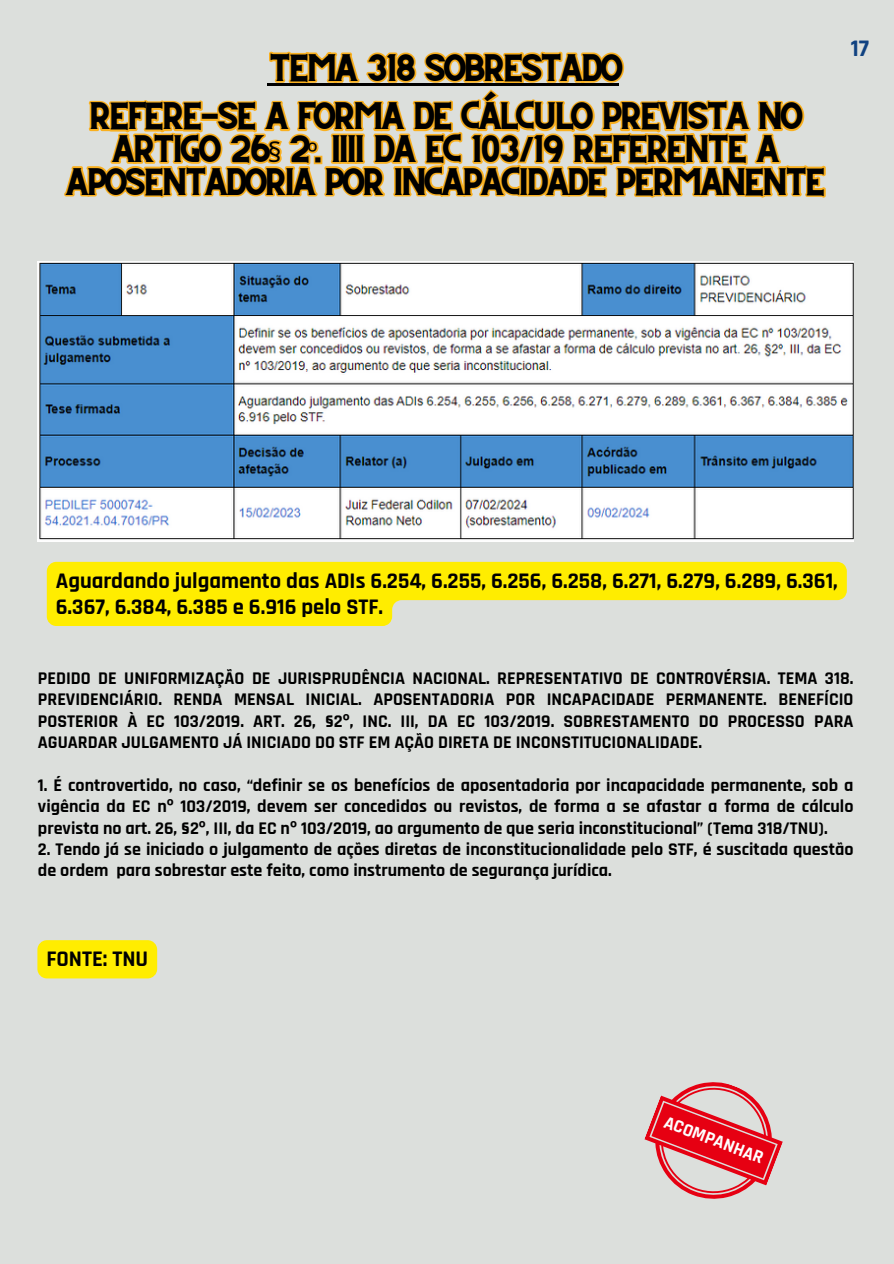
<style>
.page{position:relative;width:894px;height:1264px;background:#fff}
.page>*{position:absolute;margin:0;border:0;box-sizing:border-box;transform-origin:0 0}
.t1{font:27px/48.3px "CS Gordon Vintage";letter-spacing:-.2em;color:#000;text-align:center}
.t2{font:700 24px "Rajdhani";color:#104281}
.t3{font:700 22.5px/25.8px "Rajdhani";color:#000}
.t4{font:700 18.3px "Rajdhani";color:#fefefe}
.t5{font:700 18px/21.3px "Rajdhani";color:#000;text-align:justify}
.s1{font-family:"Noto Sans"}
</style>
<div class="page">
<div style="left:0;top:0;width:893px;height:1263px;background:#dcdfdc"></div>
<img style="left:38px;top:261px;width:814px;height:280px">
<svg style="left:312px;top:261px;width:470px;height:42px"></svg>
<svg style="left:64px;top:51px;width:762px;height:147px"></svg>
<hr style="left:267px;top:83px;width:351px;height:3px;background:#000">
<svg style="left:47px;top:562px;width:799px;height:64px;fill:#ffed00"></svg>
<svg style="left:644px;top:1082px;width:139px;height:117px"></svg>
<div style="left:37px;top:940px;width:120px;height:38px;background:#ffed00;border-radius:10px"></div>
<h1 class="t1" style="left:87px;top:48px;width:718px">TEMA 318 SOBRESTADO<br>REFERE-SE A FORMA DE CÁLCULO PREVISTA NO</h1>
<h1 class="t1" style="left:64px;top:136px;width:764px;line-height:32.7px">ARTIGO 26<span class="s1">§</span> 2<span class="s1">º</span>. IIII DA EC 103/19 REFERENTE A<br>APOSENTADORIA POR INCAPACIDADE PERMANENTE</h1>
<h2 class="t2" style="left:850px;top:34px;width:20px">17</h2>
<p class="t3" style="left:56px;top:568px;width:783px">Aguardando julgamento das ADIs 6.254, 6.255, 6.256, 6.258, 6.271, 6.279, 6.289, 6.361,<br>6.367, 6.384, 6.385 e 6.916 pelo STF.</p>
<p class="t5" style="left:38px;top:668px;width:816px">PEDIDO DE UNIFORMIZAÇÃO DE JURISPRUDÊNCIA NACIONAL. REPRESENTATIVO DE CONTROVÉRSIA. TEMA 318.<br>PREVIDENCIÁRIO. RENDA MENSAL INICIAL. APOSENTADORIA POR INCAPACIDADE PERMANENTE. BENEFÍCIO POSTERIOR À EC 103/2019. ART. 26, §2<span class="s1">º</span>, INC. III, DA EC 103/2019. SOBRESTAMENTO DO PROCESSO PARA AGUARDAR JULGAMENTO JÁ INICIADO DO STF EM AÇÃO DIRETA DE INCONSTITUCIONALIDADE.</p>
<p class="t5" style="left:38px;top:774px;width:816px">1. É controvertido, no caso, “definir se os benefícios de aposentadoria por incapacidade permanente, sob a vigência da EC n<span class="s1">º</span> 103/2019, devem ser concedidos ou revistos, de forma a se afastar a forma de cálculo prevista no art. 26, §2<span class="s1">º</span>, III, da EC n<span class="s1">º</span> 103/2019, ao argumento de que seria inconstitucional” (Tema 318/TNU).</p>
<p class="t5" style="left:38px;top:839px;width:816px">2. Tendo já se iniciado o julgamento de ações diretas de inconstitucionalidade pelo STF, é suscitada questão de ordem para sobrestar este feito, como instrumento de segurança jurídica.</p>
<p class="t3" style="left:46px;top:946px;width:103px">FONTE: TNU</p>
<p class="t4" style="left:668px;top:1110px;width:106px;rotate:21deg">ACOMPANHAR</p>
</div>
